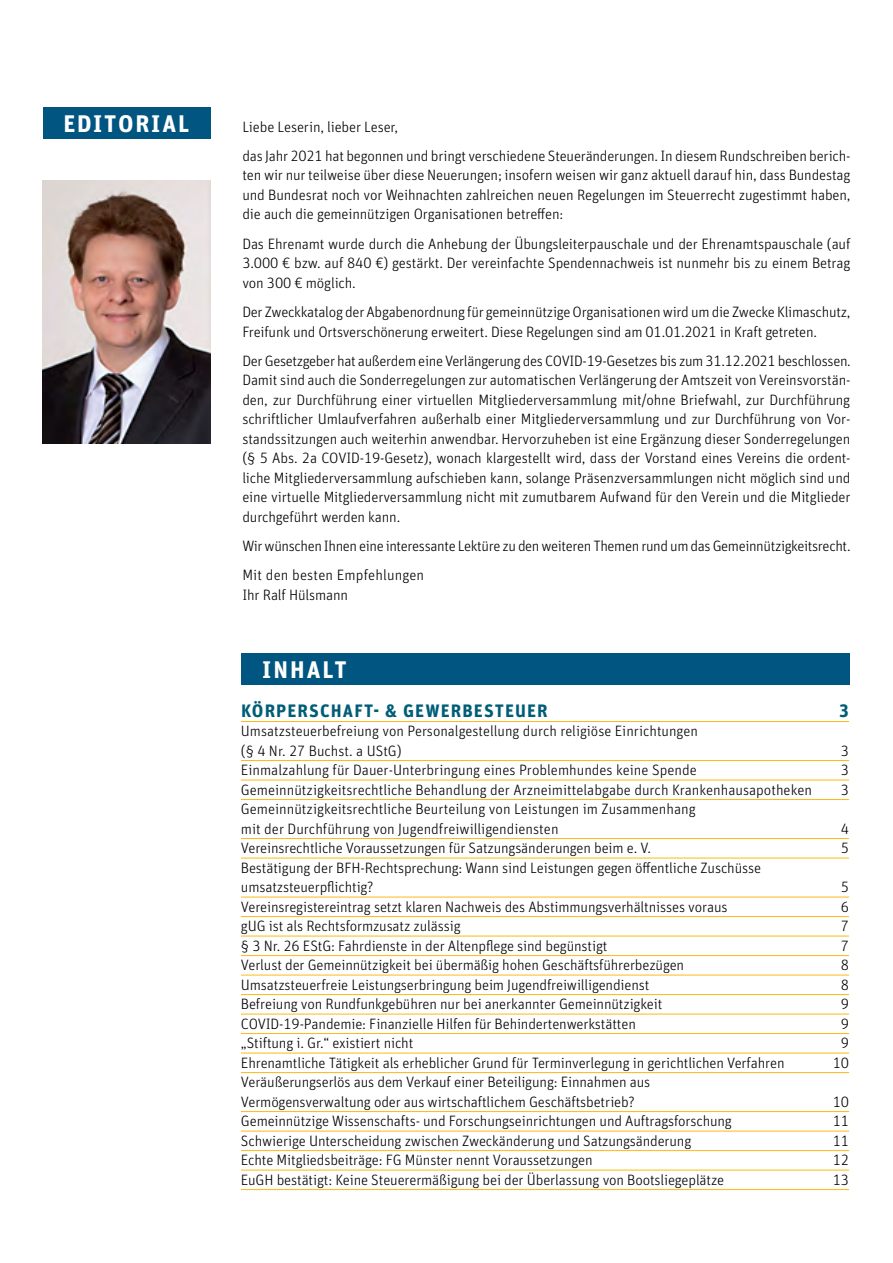
<style>
.page{position:relative;width:893px;height:1263px;background:#fff}
.page>*{position:absolute;margin:0;border:0;box-sizing:border-box;transform-origin:0 0}
.t1{font:700 24px "Unit Pro";letter-spacing:.08em;color:#fff}
.t2{font:700 18px "Unit Pro";letter-spacing:.06em;color:#005d77}
.t3{font:300 15px/19.5px "Unit Pro";letter-spacing:-.01em;color:#000}
</style>
<div class="page">
<div style="left:43px;top:107px;width:167px;height:32px;background:#005581"></div>
<div style="left:241px;top:653px;width:608px;height:32px;background:#005581"></div>
<hr style="left:241px;top:721px;width:608px;height:1px;background:#fdb913">
<hr style="left:241px;top:760px;width:608px;height:1px;background:#fdb913">
<hr style="left:241px;top:780px;width:608px;height:1px;background:#fdb913">
<hr style="left:241px;top:799px;width:608px;height:1px;background:#fdb913">
<hr style="left:241px;top:838px;width:608px;height:1px;background:#fdb913">
<hr style="left:241px;top:858px;width:608px;height:1px;background:#fdb913">
<hr style="left:241px;top:897px;width:608px;height:1px;background:#fdb913">
<hr style="left:241px;top:916px;width:608px;height:1px;background:#fdb913">
<hr style="left:241px;top:936px;width:608px;height:1px;background:#fdb913">
<hr style="left:241px;top:955px;width:608px;height:1px;background:#fdb913">
<hr style="left:241px;top:975px;width:608px;height:1px;background:#fdb913">
<hr style="left:241px;top:994px;width:608px;height:1px;background:#fdb913">
<hr style="left:241px;top:1014px;width:608px;height:1px;background:#fdb913">
<hr style="left:241px;top:1033px;width:608px;height:1px;background:#fdb913">
<hr style="left:241px;top:1053px;width:608px;height:1px;background:#fdb913">
<hr style="left:241px;top:1072px;width:608px;height:1px;background:#fdb913">
<hr style="left:241px;top:1111px;width:608px;height:1px;background:#fdb913">
<hr style="left:241px;top:1131px;width:608px;height:1px;background:#fdb913">
<hr style="left:241px;top:1150px;width:608px;height:1px;background:#fdb913">
<hr style="left:241px;top:1170px;width:608px;height:1px;background:#fdb913">
<hr style="left:241px;top:1189px;width:608px;height:1px;background:#fdb913">
<img style="left:43px;top:181px;width:167px;height:263px">
<h1 class="t1" style="left:63px;top:108px;width:128px">EDITORIAL</h1>
<p class="t3" style="left:242px;top:112px;width:610px;line-height:29.2px">Liebe Leserin, lieber Leser,<br>das Jahr 2021 hat begonnen und bringt verschiedene Steueränderungen. In diesem Rundschreiben berich-</p>
<p class="t3" style="left:242px;top:166px;width:610px;text-align:justify">ten wir nur teilweise über diese Neuerungen; insofern weisen wir ganz aktuell darauf hin, dass Bundestag und Bundesrat noch vor Weihnachten zahlreichen neuen Regelungen im Steuerrecht zugestimmt haben, die auch die gemeinnützigen Organisationen betreffen:</p>
<p class="t3" style="left:242px;top:234px;width:610px;text-align:justify">Das Ehrenamt wurde durch die Anhebung der Übungsleiterpauschale und der Ehrenamtspauschale (auf 3.000 € bzw. auf 840 €) gestärkt. Der vereinfachte Spendennachweis ist nunmehr bis zu einem Betrag von 300 € möglich.</p>
<p class="t3" style="left:242px;top:302px;width:609px">Der Zweckkatalog der Abgabenordnung für gemeinnützige Organisationen wird um die Zwecke Klimaschutz,<br>Freifunk und Ortsverschönerung erweitert. Diese Regelungen sind am 01.01.2021 in Kraft getreten.</p>
<p class="t3" style="left:242px;top:351px;width:610px">Der Gesetzgeber hat außerdem eine Verlängerung des COVID-19-Gesetzes bis zum 31.12.2021 beschlossen.<br>Damit sind auch die Sonderregelungen zur automatischen Verlängerung der Amtszeit von Vereinsvorstän&shy;den, zur Durchführung einer virtuellen Mitgliederversammlung mit/ohne Briefwahl, zur Durchführung schriftlicher Umlaufverfahren außerhalb einer Mitgliederversammlung und zur Durchführung von Vor&shy;standssitzungen auch weiterhin anwendbar. Hervorzuheben ist eine Ergänzung dieser Sonderregelungen (§ 5 Abs. 2a COVID-19-Gesetz), wonach klargestellt wird, dass der Vorstand eines Vereins die ordent&shy;liche Mitgliederversammlung aufschieben kann, solange Präsenzversammlungen nicht möglich sind und eine virtuelle Mitgliederversammlung nicht mit zumutbarem Aufwand für den Verein und die Mitglieder durchgeführt werden kann.</p>
<p class="t3" style="left:242px;top:531px;width:610px;line-height:29.2px">Wir wünschen Ihnen eine interessante Lektüre zu den weiteren Themen rund um das Gemeinnützigkeitsrecht.<br>Mit den besten Empfehlungen</p>
<p class="t3" style="left:242px;top:585px;width:107px">Ihr Ralf Hülsmann</p>
<h1 class="t1" style="left:262px;top:654px;width:43px">INHALT</h1>
<p class="t2" style="left:241px;top:699px;width:294px">KÖRPERSCHAFT- &amp; GEWERBESTEUER</p>
<p class="t2" style="left:839px;top:699px;width:11px">3</p>
<p class="t3" style="left:241px;top:721px;width:458px">Umsatzsteuerbefreiung von Personalgestellung durch religiöse Einrichtungen (§ 4 Nr. 27 Buchst. a UStG)</p>
<p class="t3" style="left:841px;top:741px;width:10px">3</p>
<p class="t3" style="left:241px;top:760px;width:457px">Einmalzahlung für Dauer-Unterbringung eines Problemhundes keine Spende</p>
<p class="t3" style="left:841px;top:760px;width:10px">3</p>
<p class="t3" style="left:241px;top:780px;width:572px">Gemeinnützigkeitsrechtliche Behandlung der Arzneimittelabgabe durch Krankenhausapotheken</p>
<p class="t3" style="left:841px;top:780px;width:10px">3</p>
<p class="t3" style="left:241px;top:799px;width:456px">Gemeinnützigkeitsrechtliche Beurteilung von Leistungen im Zusammenhang mit der Durchführung von Jugendfreiwilligendiensten</p>
<p class="t3" style="left:841px;top:819px;width:10px">4</p>
<p class="t3" style="left:241px;top:838px;width:412px">Vereinsrechtliche Voraussetzungen für Satzungsänderungen beim e. V.</p>
<p class="t3" style="left:841px;top:838px;width:10px">5</p>
<p class="t3" style="left:241px;top:858px;width:522px">Bestätigung der BFH-Rechtsprechung: Wann sind Leistungen gegen öffentliche Zuschüsse umsatzsteuerpflichtig?</p>
<p class="t3" style="left:841px;top:877px;width:10px">5</p>
<p class="t3" style="left:241px;top:897px;width:488px">Vereinsregistereintrag setzt klaren Nachweis des Abstimmungsverhältnisses voraus</p>
<p class="t3" style="left:841px;top:897px;width:10px">6</p>
<p class="t3" style="left:241px;top:916px;width:221px">gUG ist als Rechtsformzusatz zulässig</p>
<p class="t3" style="left:841px;top:916px;width:10px">7</p>
<p class="t3" style="left:241px;top:936px;width:368px">§ 3 Nr. 26 EStG: Fahrdienste in der Altenpflege sind begünstigt</p>
<p class="t3" style="left:841px;top:936px;width:10px">7</p>
<p class="t3" style="left:241px;top:955px;width:445px">Verlust der Gemeinnützigkeit bei übermäßig hohen Geschäftsführerbezügen</p>
<p class="t3" style="left:841px;top:955px;width:10px">8</p>
<p class="t3" style="left:241px;top:975px;width:410px">Umsatzsteuerfreie Leistungserbringung beim Jugendfreiwilligendienst</p>
<p class="t3" style="left:841px;top:975px;width:10px">8</p>
<p class="t3" style="left:241px;top:994px;width:423px">Befreiung von Rundfunkgebühren nur bei anerkannter Gemeinnützigkeit</p>
<p class="t3" style="left:841px;top:994px;width:10px">9</p>
<p class="t3" style="left:241px;top:1014px;width:396px">COVID-19-Pandemie: Finanzielle Hilfen für Behindertenwerkstätten</p>
<p class="t3" style="left:841px;top:1014px;width:10px">9</p>
<p class="t3" style="left:241px;top:1033px;width:174px">„Stiftung i. Gr.“ existiert nicht</p>
<p class="t3" style="left:841px;top:1033px;width:10px">9</p>
<p class="t3" style="left:241px;top:1053px;width:545px">Ehrenamtliche Tätigkeit als erheblicher Grund für Terminverlegung in gerichtlichen Verfahren</p>
<p class="t3" style="left:833px;top:1053px;width:18px">10</p>
<p class="t3" style="left:241px;top:1072px;width:411px">Veräußerungserlös aus dem Verkauf einer Beteiligung: Einnahmen aus<br>Vermögensverwaltung oder aus wirtschaftlichem Geschäftsbetrieb?</p>
<p class="t3" style="left:833px;top:1092px;width:18px">10</p>
<p class="t3" style="left:241px;top:1111px;width:492px">Gemeinnützige Wissenschafts- und Forschungseinrichtungen und Auftragsforschung</p>
<p class="t3" style="left:833px;top:1111px;width:18px">11</p>
<p class="t3" style="left:241px;top:1131px;width:452px">Schwierige Unterscheidung zwischen Zweckänderung und Satzungsänderung</p>
<p class="t3" style="left:833px;top:1131px;width:18px">11</p>
<p class="t3" style="left:241px;top:1150px;width:353px">Echte Mitgliedsbeiträge: FG Münster nennt Voraussetzungen</p>
<p class="t3" style="left:833px;top:1150px;width:18px">12</p>
<p class="t3" style="left:241px;top:1170px;width:485px">EuGH bestätigt: Keine Steuerermäßigung bei der Überlassung von Bootsliegeplätze</p>
<p class="t3" style="left:833px;top:1170px;width:18px">13</p>
</div>
